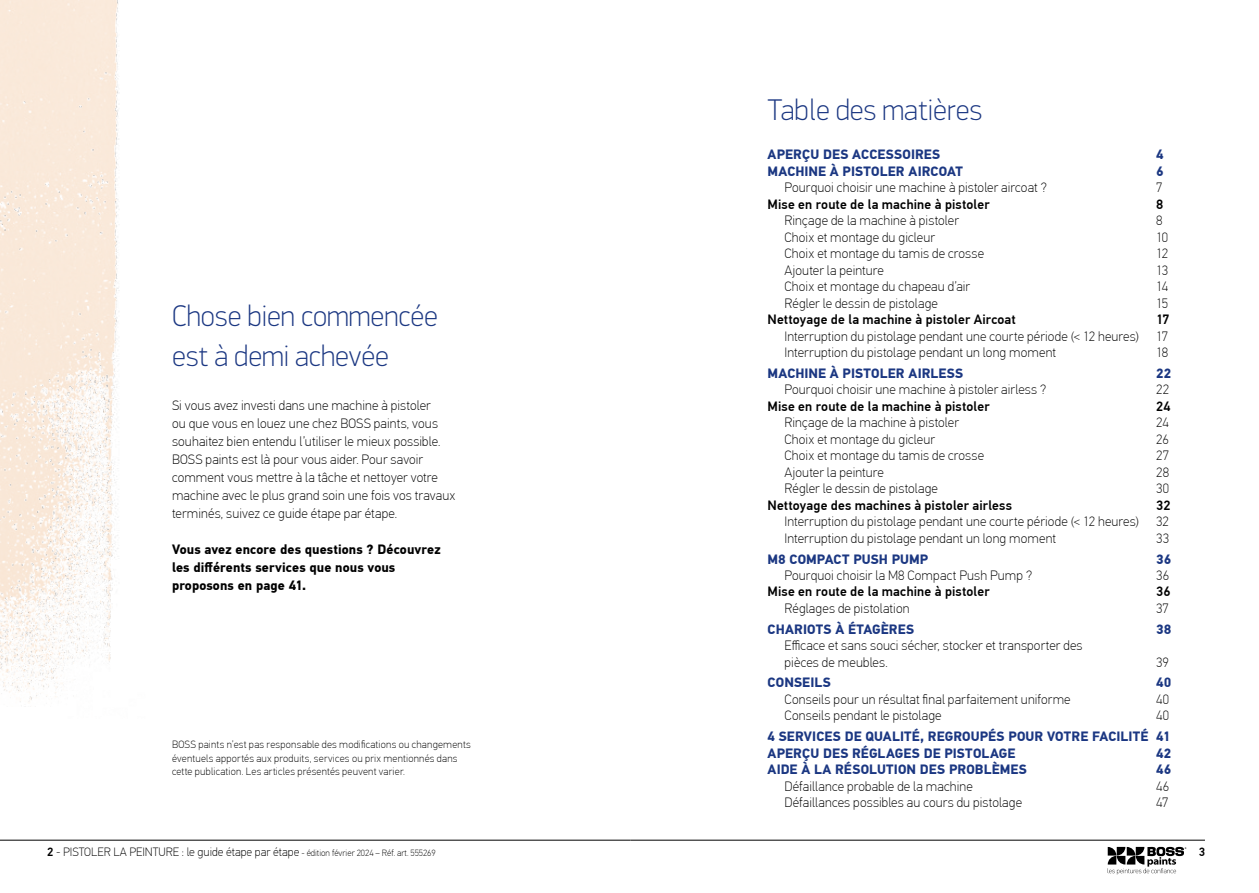
<style>
.page{position:relative;width:1259px;height:893px;background:#fff}
.page>*{position:absolute;margin:0;border:0;box-sizing:border-box;transform-origin:0 0}
.t1{font:100 30px/40px "PFDIN Display Pro";color:#1b3782}
.t2{font:100 13.5px/18px "PF Din Text Pro";letter-spacing:.01em;color:#000}
.t3{font:700 13.5px/16.5px "PF Din Text Pro";letter-spacing:.01em;color:#1b3782}
.t4{font:500 13.5px "PF Din Text Pro";letter-spacing:.01em;color:#000}
.t5{font:700 13.5px/18px "PF Din Text Pro";letter-spacing:.005em;color:#000}
.t6{font:100 12px "PF Din Text Pro";color:#000}
.t7{font:500 12px "PF Din Text Pro";color:#000}
.t8{font:100 10.5px/13.5px "PF Din Text Pro";letter-spacing:.02em;color:#000}
.s1{font-weight:500}
.s2{font-size:9px}
</style>
<div class="page">
<hr style="left:0;top:840px;width:630px;height:1px;background:#000">
<hr style="left:630px;top:840px;width:575px;height:1px;background:#000">
<svg style="left:1107px;top:847px;width:79px;height:27px"></svg>
<img style="left:0;top:0;width:119px;height:702px">
<h1 class="t1" style="left:172px;top:296px;width:267px">Chose bien commencée est à demi achevée</h1>
<p class="t2" style="left:172px;top:396px;width:285px">Si vous avez investi dans une machine à pistoler<br>ou que vous en louez une chez BOSS paints, vous souhaitez bien entendu l’utiliser le mieux possible.<br>BOSS paints est là pour vous aider. Pour savoir comment vous mettre à la tâche et nettoyer votre machine avec le plus grand soin une fois vos travaux terminés, suivez ce guide étape par étape.</p>
<p class="t5" style="left:172px;top:540px;width:270px">Vous avez encore des questions ? Découvrez les différents services que nous vous proposons en page 41.</p>
<p class="t8" style="left:172px;top:738px;width:300px">BOSS paints n’est pas responsable des modifications ou changements éventuels apportés aux produits, services ou prix mentionnés dans cette publication. Les articles présentés peuvent varier.</p>
<p class="t6" style="left:47px;top:845px;width:390px"><span class="s1">2</span> - PISTOLER LA PEINTURE : le guide étape par étape <span class="s2">- édition février 2024 – Réf. art. 555269</span></p>
<h1 class="t1" style="left:767px;top:90px;width:216px">Table des matières</h1>
<p class="t3" style="left:767px;top:146px;width:174px">APERÇU DES ACCESSOIRES</p>
<p class="t3" style="left:1156px;top:146px;width:9px">4</p>
<p class="t3" style="left:767px;top:163px;width:197px">MACHINE À PISTOLER AIRCOAT</p>
<p class="t3" style="left:1156px;top:163px;width:9px">6</p>
<p class="t2" style="left:784px;top:179px;width:264px">Pourquoi choisir une machine à pistoler aircoat ?</p>
<p class="t2" style="left:1156px;top:179px;width:8px">7</p>
<p class="t4" style="left:767px;top:196px;width:223px">Mise en route de la machine à pistoler</p>
<p class="t4" style="left:1156px;top:196px;width:9px">8</p>
<p class="t2" style="left:784px;top:212px;width:176px">Rinçage de la machine à pistoler</p>
<p class="t2" style="left:1156px;top:212px;width:8px">8</p>
<p class="t2" style="left:784px;top:228px;width:152px">Choix et montage du gicleur</p>
<p class="t2" style="left:1156px;top:228px;width:13px">10</p>
<p class="t2" style="left:784px;top:245px;width:201px">Choix et montage du tamis de crosse</p>
<p class="t2" style="left:1156px;top:245px;width:13px">12</p>
<p class="t2" style="left:784px;top:261px;width:101px">Ajouter la peinture</p>
<p class="t2" style="left:1156px;top:261px;width:13px">13</p>
<p class="t2" style="left:784px;top:278px;width:187px">Choix et montage du chapeau d’air</p>
<p class="t2" style="left:1156px;top:278px;width:13px">14</p>
<p class="t2" style="left:784px;top:294px;width:155px">Régler le dessin de pistolage</p>
<p class="t2" style="left:1156px;top:294px;width:13px">15</p>
<p class="t4" style="left:767px;top:311px;width:250px">Nettoyage de la machine à pistoler Aircoat</p>
<p class="t4" style="left:1156px;top:311px;width:15px">17</p>
<p class="t2" style="left:784px;top:327px;width:356px">Interruption du pistolage pendant une courte période (&lt; 12 heures)</p>
<p class="t2" style="left:1156px;top:327px;width:13px">17</p>
<p class="t2" style="left:784px;top:344px;width:273px">Interruption du pistolage pendant un long moment</p>
<p class="t2" style="left:1156px;top:344px;width:13px">18</p>
<p class="t3" style="left:767px;top:365px;width:197px">MACHINE À PISTOLER AIRLESS</p>
<p class="t3" style="left:1156px;top:365px;width:16px">22</p>
<p class="t2" style="left:784px;top:381px;width:263px">Pourquoi choisir une machine à pistoler airless ?</p>
<p class="t2" style="left:1156px;top:381px;width:14px">22</p>
<p class="t4" style="left:767px;top:398px;width:223px">Mise en route de la machine à pistoler</p>
<p class="t4" style="left:1156px;top:398px;width:16px">24</p>
<p class="t2" style="left:784px;top:414px;width:176px">Rinçage de la machine à pistoler</p>
<p class="t2" style="left:1156px;top:414px;width:14px">24</p>
<p class="t2" style="left:784px;top:430px;width:152px">Choix et montage du gicleur</p>
<p class="t2" style="left:1156px;top:430px;width:14px">26</p>
<p class="t2" style="left:784px;top:447px;width:201px">Choix et montage du tamis de crosse</p>
<p class="t2" style="left:1156px;top:447px;width:14px">27</p>
<p class="t2" style="left:784px;top:463px;width:101px">Ajouter la peinture</p>
<p class="t2" style="left:1156px;top:463px;width:14px">28</p>
<p class="t2" style="left:784px;top:480px;width:155px">Régler le dessin de pistolage</p>
<p class="t2" style="left:1156px;top:480px;width:14px">30</p>
<p class="t4" style="left:767px;top:497px;width:246px">Nettoyage des machines à pistoler airless</p>
<p class="t4" style="left:1156px;top:497px;width:16px">32</p>
<p class="t2" style="left:784px;top:513px;width:356px">Interruption du pistolage pendant une courte période (&lt; 12 heures)</p>
<p class="t2" style="left:1156px;top:513px;width:14px">32</p>
<p class="t2" style="left:784px;top:529px;width:273px">Interruption du pistolage pendant un long moment</p>
<p class="t2" style="left:1156px;top:529px;width:14px">33</p>
<p class="t3" style="left:767px;top:551px;width:162px">M8 COMPACT PUSH PUMP</p>
<p class="t3" style="left:1156px;top:551px;width:16px">36</p>
<p class="t2" style="left:784px;top:567px;width:249px">Pourquoi choisir la M8 Compact Push Pump ?</p>
<p class="t2" style="left:1156px;top:567px;width:14px">36</p>
<p class="t4" style="left:767px;top:584px;width:223px">Mise en route de la machine à pistoler</p>
<p class="t4" style="left:1156px;top:584px;width:16px">36</p>
<p class="t2" style="left:784px;top:599px;width:126px">Réglages de pistolation</p>
<p class="t2" style="left:1156px;top:599px;width:14px">37</p>
<p class="t3" style="left:767px;top:621px;width:148px">CHARIOTS À ÉTAGÈRES</p>
<p class="t3" style="left:1156px;top:621px;width:16px">38</p>
<p class="t2" style="left:784px;top:637px;width:299px;line-height:16.5px">Efficace et sans souci sécher, stocker et transporter des pièces de meubles.</p>
<p class="t2" style="left:1156px;top:653px;width:14px">39</p>
<p class="t3" style="left:767px;top:675px;width:65px">CONSEILS</p>
<p class="t3" style="left:1156px;top:675px;width:16px">40</p>
<p class="t2" style="left:784px;top:690px;width:288px">Conseils pour un résultat final parfaitement uniforme</p>
<p class="t2" style="left:1156px;top:690px;width:14px">40</p>
<p class="t2" style="left:784px;top:707px;width:159px">Conseils pendant le pistolage</p>
<p class="t2" style="left:1156px;top:707px;width:14px">40</p>
<p class="t3" style="left:767px;top:729px;width:404px">4 SERVICES DE QUALITÉ, REGROUPÉS POUR VOTRE FACILITÉ 41<br>APERÇU DES RÉGLAGES DE PISTOLAGE</p>
<p class="t3" style="left:1156px;top:745px;width:17px">42</p>
<p class="t3" style="left:767px;top:762px;width:261px">AIDE À LA RÉSOLUTION DES PROBLÈMES</p>
<p class="t3" style="left:1156px;top:762px;width:17px">46</p>
<p class="t2" style="left:784px;top:777px;width:190px">Défaillance probable de la machine</p>
<p class="t2" style="left:1156px;top:777px;width:14px">46</p>
<p class="t2" style="left:784px;top:794px;width:239px">Défaillances possibles au cours du pistolage</p>
<p class="t2" style="left:1156px;top:794px;width:14px">47</p>
<p class="t7" style="left:1198px;top:844px;width:8px">3</p>
</div>
